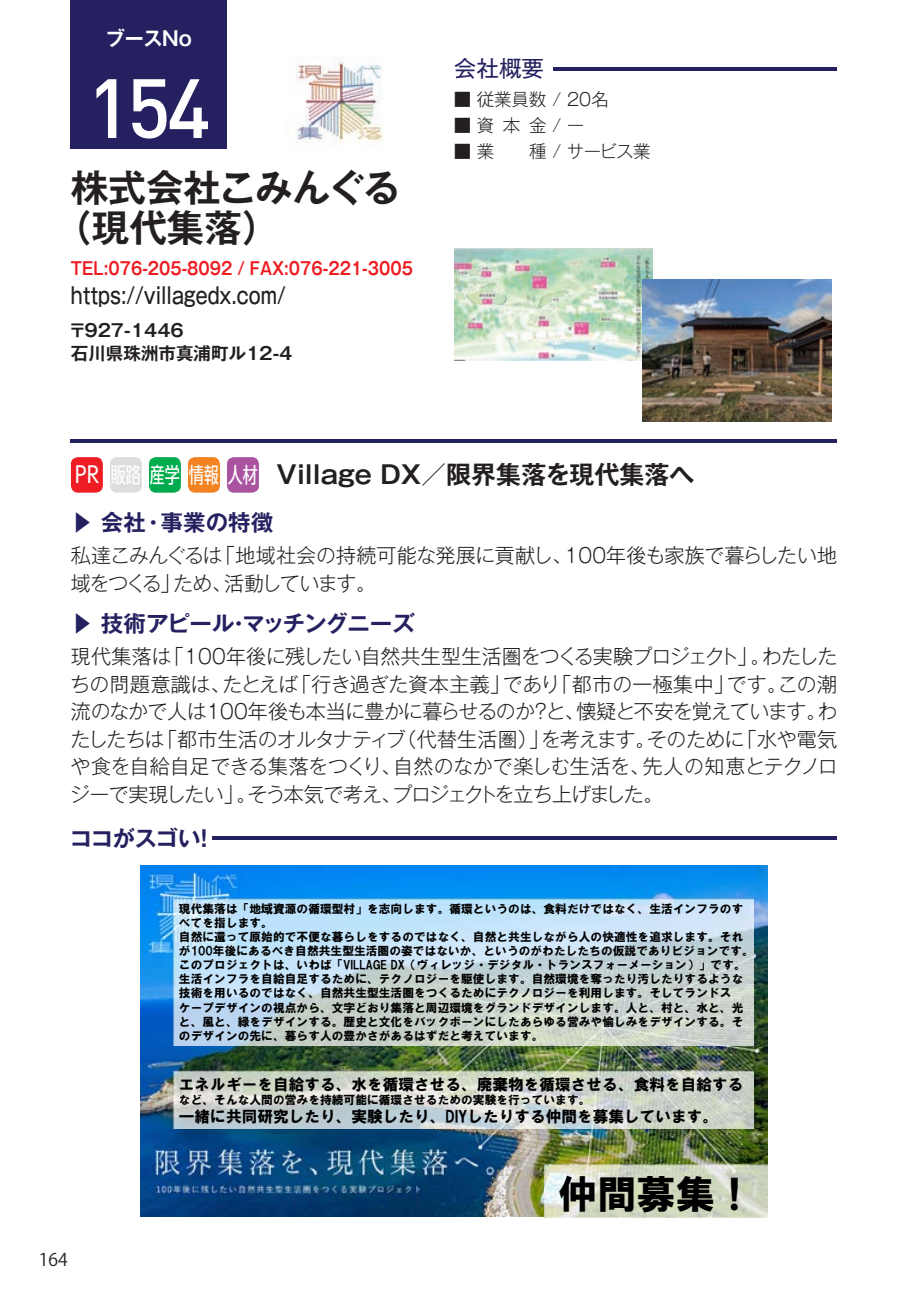
<style>
.page{position:relative;width:908px;height:1290px;background:#fff}
.page>*{position:absolute;margin:0;border:0;box-sizing:border-box;transform-origin:0 0}
.t1{font:500 82.5px "DIN Pro";color:#fff}
.t2{font:39.25px "HGS Soei Kakugothic UB";color:#000}
.t3{font:700 37.5px "Gothic MB101 Pr 6 De";letter-spacing:-.025em;color:#231f20}
.t4{font:700 37.5px "Gothic MB101 Pr 6 De";color:#231f20}
.t5{font:700 25px "Gothic MB101 Pr 6 De";color:#231f20}
.t6{font:700 22.5px "Gothic MB101 Pr 6 De";letter-spacing:-.005em;color:#252161}
.t7{font:500 22.5px "Gothic MB101 Pr 6";color:#231f20;scale:.77 1}
.t8{font:22.5px "Gothic MB101 Pr 6";color:#252161}
.t9{font:22.5px "UD Shin Go C Osez Pr 6";color:#fff}
.t10{font:21.5px "UD Shin Go C Osez Pr 6";color:#fff}
.t11{font:300 20px/27.5px "Gothic MB101 Pr 6";letter-spacing:-.035em;color:#231f20;text-align:justify}
.t12{font:700 20px "Gothic MB101 Pr 6 De";letter-spacing:-.01em;color:#fff;scale:.95 1}
.t13{font:700 17.5px "Gothic MB101 Pr 6 De";color:#ee1d23;scale:.85 1}
.t14{font:300 17.5px "Gothic MB101 Pr 6";letter-spacing:-.01em;color:#231f20}
.t15{font:700 17.5px "Gothic MB101 Pr 6 De";color:#231f20}
.t16{font:17.5px "Koz Go Pro";color:#231f20}
.t17{font:15.75px "HGS Soei Kakugothic UB";color:#000}
.t18{font:11.75px/14px "HGS Soei Kakugothic UB";color:#000}
</style>
<div class="page">
<img style="left:140px;top:865px;width:627px;height:352px">
<img style="left:174px;top:898px;width:579px;height:148px">
<img style="left:174px;top:1071px;width:579px;height:57px">
<img style="left:544px;top:1165px;width:223px;height:52px">
<div style="left:71px;top:0;width:156px;height:149px;background:#252161"></div>
<svg style="left:71px;top:457px;width:32px;height:36px"></svg>
<div style="left:110px;top:457px;width:32px;height:36px;background:#dcdddf;border-radius:7px"></div>
<svg style="left:149px;top:457px;width:32px;height:36px"></svg>
<svg style="left:188px;top:457px;width:32px;height:36px"></svg>
<svg style="left:227px;top:457px;width:32px;height:36px"></svg>
<hr style="left:71px;top:439px;width:765px;height:4px;background:#252161">
<hr style="left:553px;top:67px;width:283px;height:4px;background:#252161">
<img style="left:454px;top:249px;width:198px;height:112px">
<img style="left:642px;top:280px;width:189px;height:142px">
<img style="left:289px;top:59px;width:94px;height:84px">
<hr style="left:213px;top:836px;width:623px;height:4px;background:#252161">
<p class="t12" style="left:106px;top:22px;width:92px">ブースNo</p>
<p class="t1" style="left:87px;top:52px;width:125px">154</p>
<p class="t3" style="left:71px;top:157px;width:331px">株式会社こみんぐる</p>
<p class="t4" style="left:54px;top:197px;width:226px">（現代集落）</p>
<p class="t13" style="left:71px;top:254px;width:404px">TEL:076-205-8092 / FAX:076-221-3005</p>
<p class="t7" style="left:71px;top:277px;width:280px">https://villagedx.com/</p>
<p class="t15" style="left:69px;top:316px;width:116px">〒927-1446</p>
<p class="t15" style="left:71px;top:339px;width:225px">石川県珠洲市真浦町ル１２-４</p>
<p class="t8" style="left:454px;top:49px;width:91px">会社概要</p>
<p class="t14" style="left:454px;top:85px;width:156px">■ 従業員数 / 20名</p>
<p class="t14" style="left:454px;top:111px;width:132px">■資本金/ ー</p>
<p class="t14" style="left:454px;top:137px;width:198px">■ 業　　種 / サービス業</p>
<p class="t9" style="left:75px;top:457px;width:26px">PR</p>
<p class="t10" style="left:111px;top:458px;width:149px">販路産学情報人材</p>
<p class="t5" style="left:276px;top:454px;width:419px">Village DX／限界集落を現代集落へ</p>
<p class="t6" style="left:71px;top:504px;width:204px">▶ 会社・事業の特徴</p>
<p class="t11" style="left:71px;top:540px;width:767px">私達こみんぐるは「地域社会の持続可能な発展に貢献し、100年後も家族で暮らしたい地域をつくる」ため、活動しています。</p>
<p class="t6" style="left:71px;top:605px;width:345px">▶ 技術アピール・マッチングニーズ</p>
<p class="t11" style="left:70px;top:641px;width:769px">現代集落は「100年後に残したい自然共生型生活圏をつくる実験プロジェクト」。わたしたちの問題意識は、たとえば「行き過ぎた資本主義」であり「都市の一極集中」です。この潮流のなかで人は100年後も本当に豊かに暮らせるのか？と、懐疑と不安を覚えています。わたしたちは「都市生活のオルタナティブ（代替生活圏）」を考えます。そのために「水や電気や食を自給自足できる集落をつくり、自然のなかで楽しむ生活を、先人の知恵とテクノロジーで実現したい」。そう本気で考え、プロジェクトを立ち上げました。</p>
<p class="t6" style="left:70px;top:820px;width:147px">ココがスゴい！</p>
<p class="t18" style="left:179px;top:901px;width:576px">現代集落は「地域資源の循環型村」を志向します。循環というのは、食料だけではなく、生活インフラのすべてを指します。<br>自然に還って原始的で不便な暮らしをするのではなく、自然と共生しながら人の快適性を追求します。それが100年後にあるべき自然共生型生活圏の姿ではないか、というのがわたしたちの仮説でありビジョンです。このプロジェクトは、いわば「VILLAGE DX（ヴィレッジ・デジタル・トランスフォーメーション）」です。生活インフラを自給自足するために、テクノロジーを駆使します。自然環境を奪ったり汚したりするような技術を用いるのではなく、自然共生型生活圏をつくるためにテクノロジーを利用します。そしてランドス<br>ケープデザインの視点から、文字どおり集落と周辺環境をグランドデザインします。人と、村と、水と、光と、風と、緑をデザインする。歴史と文化をバックボーンにしたあらゆる営みや愉しみをデザインする。そのデザインの先に、暮らす人の豊かさがあるはずだと考えています。</p>
<p class="t17" style="left:179px;top:1076px;width:565px">エネルギーを自給する、水を循環させる、廃棄物を循環させる、食料を自給する</p>
<p class="t18" style="left:179px;top:1093px;width:413px">など、そんな人間の営みを持続可能に循環させるための実験を行っています。</p>
<p class="t17" style="left:179px;top:1109px;width:540px">一緒に共同研究したり、実験したり、DIYしたりする仲間を募集しています。</p>
<h3 class="t16" style="left:39px;top:1248px;width:30px">164</h3>
<p class="t2" style="left:558px;top:1174px;width:197px">仲間募集！</p>
</div>
